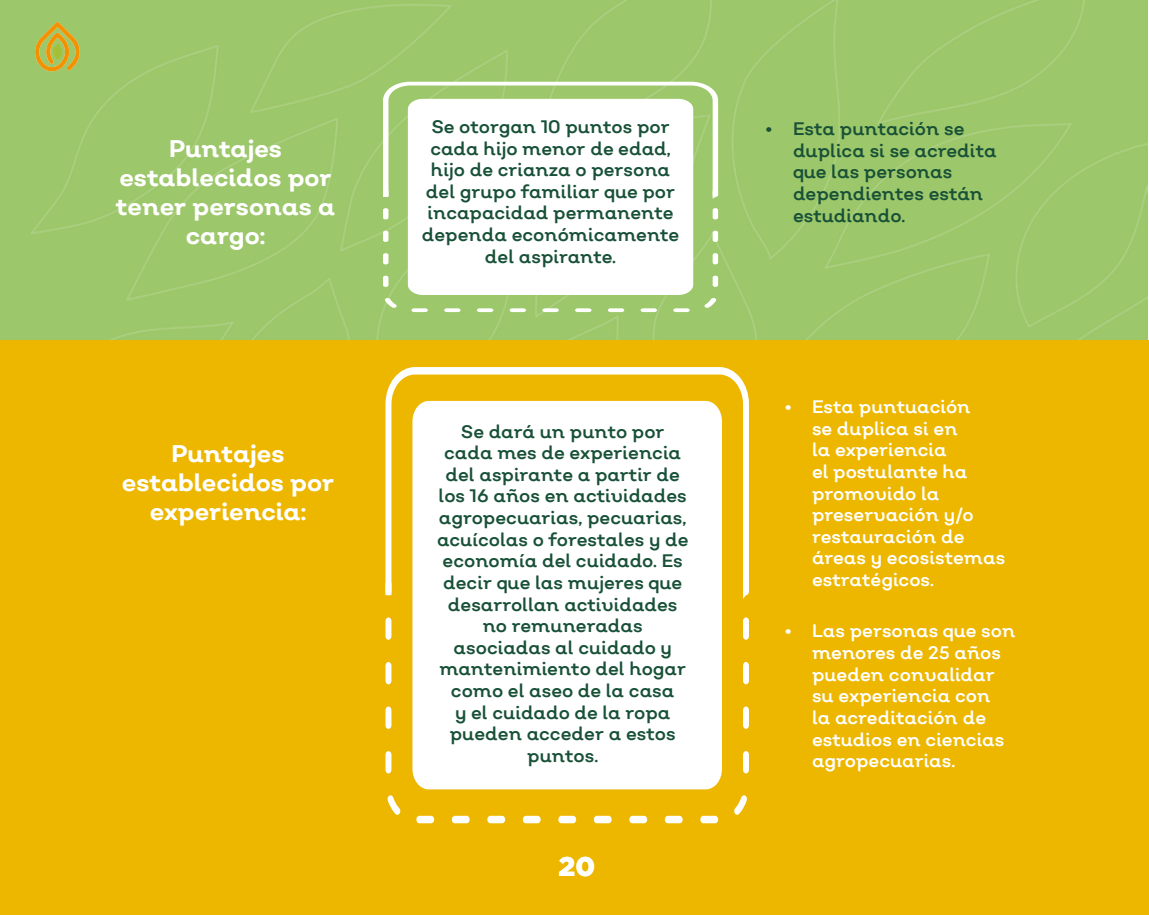
<style>
.page{position:relative;width:1149px;height:915px;background:#fff}
.page>*{position:absolute;margin:0;border:0;box-sizing:border-box;transform-origin:0 0}
.t1{font:900 27px "Gotham";color:#fff}
.t2{font:700 24px/28.8px "Nutmeg Headline";color:#fff;text-align:center}
.t3{font:18px/21.6px "Nutmeg Headline";color:#185137;text-align:center}
.t4{font:18px/21.6px "Nutmeg Headline";color:#fff}
</style>
<div class="page">
<div style="left:0;top:0;width:1147px;height:340px;background:#9cc76a"></div>
<div style="left:0;top:340px;width:1148px;height:574px;background:#edb700"></div>
<svg style="left:35px;top:22px;width:45px;height:51px;background:#bdb546"></svg>
<svg style="left:408px;top:199px;width:285px;height:9px"></svg>
<svg style="left:383px;top:208px;width:335px;height:104px"></svg>
<svg style="left:383px;top:82px;width:335px;height:117px"></svg>
<div style="left:412px;top:598px;width:309px;height:19px;background:#fff"></div>
<svg style="left:385px;top:617px;width:363px;height:206px;fill:#fff"></svg>
<svg style="left:385px;top:367px;width:363px;height:231px;fill:#fff"></svg>
<h2 class="t2" style="left:116px;top:134px;width:221px">Puntajes establecidos por tener personas a cargo:</h2>
<h2 class="t2" style="left:122px;top:438px;width:214px">Puntajes establecidos por experiencia:</h2>
<p class="t3" style="left:421px;top:115px;width:259px">Se otorgan 10 puntos por cada hijo menor de edad, hijo de crianza o persona del grupo familiar que por incapacidad permanente dependa económicamente del aspirante.</p>
<p class="t3" style="left:792px;top:118px;width:205px;text-align:left;text-indent:-27px">• Esta puntación se duplica si se acredita que las personas dependientes están estudiando.</p>
<p class="t3" style="left:437px;top:420px;width:253px">Se dará un punto por cada mes de experiencia del aspirante a partir de los 16 años en actividades agropecuarias, pecuarias, acuícolas o forestales y de economía del cuidado. Es decir que las mujeres que desarrollan actividades no remuneradas asociadas al cuidado y mantenimiento del hogar como el aseo de la casa<br>y el cuidado de la ropa pueden acceder a estos puntos.</p>
<h1 class="t1" style="left:558px;top:850px;width:38px">20</h1>
<p class="t4" style="left:811px;top:395px;width:195px;text-indent:-27px">• Esta puntuación<br>se duplica si en<br>la experiencia<br>el postulante ha promovido la preservación y/o restauración de áreas y ecosistemas estratégicos.</p>
<p class="t4" style="left:811px;top:619px;width:205px;text-indent:-27px">• Las personas que son menores de 25 años pueden convalidar su experiencia con<br>la acreditación de estudios en ciencias agropecuarias.</p>
</div>
